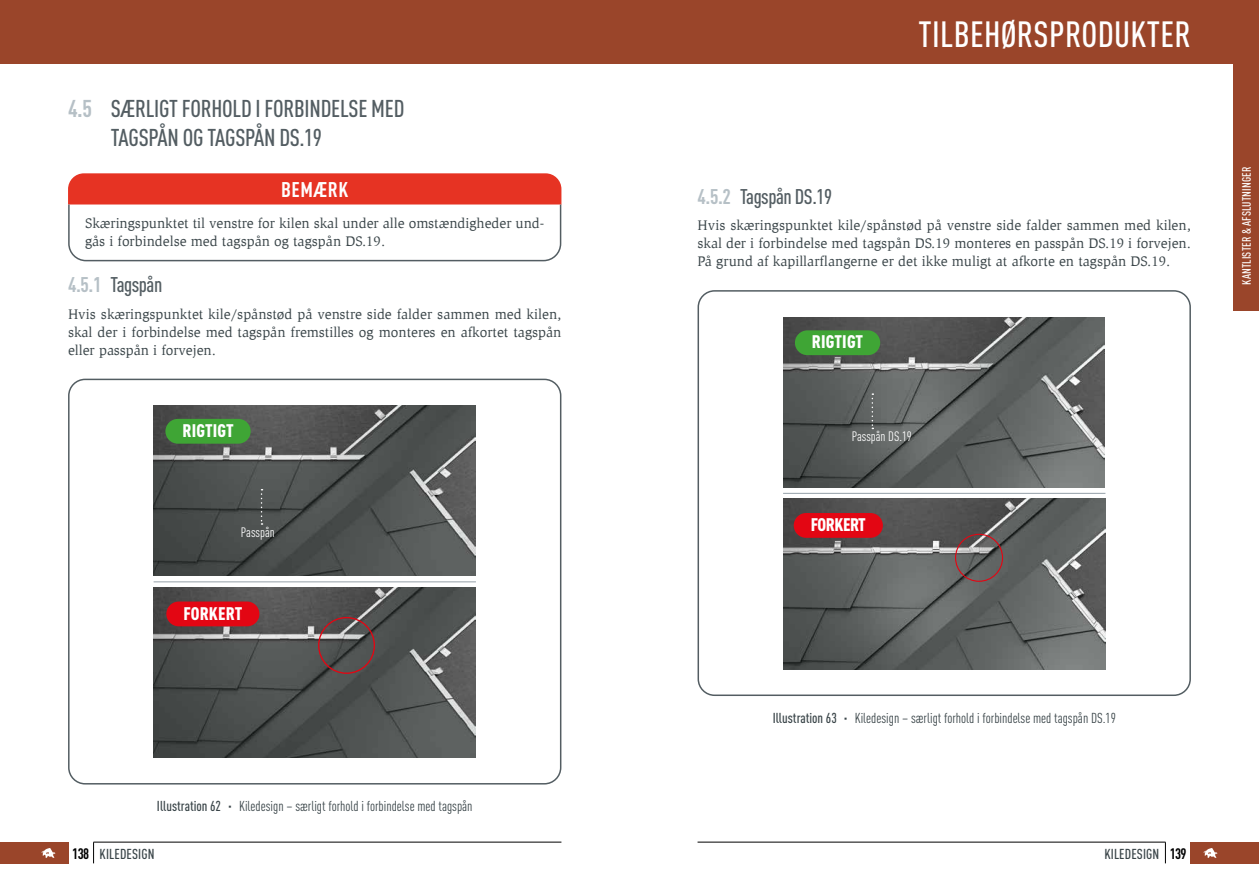
<style>
.page{position:relative;width:1259px;height:893px;background:#fff}
.page>*{position:absolute;margin:0;border:0;box-sizing:border-box;transform-origin:0 0}
.t1{font:500 condensed 36px "DIN Pro";letter-spacing:.01em;color:#fff}
.t2{font:500 condensed 24px "DIN Pro";letter-spacing:-.01em;color:#535d62}
.t3{font:500 condensed 21px "DIN Pro";letter-spacing:-.02em;color:#535d62}
.t4{font:700 condensed 21px "DIN Pro";letter-spacing:.02em;color:#fff}
.t5{font:900 condensed 18px "DIN Pro";letter-spacing:.005em;color:#fff}
.t6{font:900 condensed 18px "DIN Pro";letter-spacing:-.025em;color:#fff}
.t7{font:14.25px/18px "Slimbach Pro";color:#394448;text-align:justify}
.t8{font:condensed 14.25px "DIN Pro";color:#394448}
.t9{font:500 condensed 14.25px "DIN Pro";letter-spacing:.01em;color:#394448}
.t10{font:condensed 13.5px "DIN Pro";color:#fff}
.t11{font:500 condensed 12px "DIN Pro";letter-spacing:.01em;color:#fff}
.s1{font-weight:700;color:#b6c0c6}
.s2{font-weight:500}
.s3{font-weight:700;font-size:15px;color:#000}
</style>
<div class="page">
<div style="left:1191px;top:842px;width:68px;height:21px;background:#9a452a"></div>
<hr style="left:697px;top:842px;width:468px;height:1px;background:#000">
<svg style="left:1165px;top:842px;width:1px;height:21px"></svg>
<svg style="left:1203px;top:848px;width:14px;height:10px"></svg>
<div style="left:0;top:842px;width:68px;height:21px;background:#9a452a"></div>
<hr style="left:93px;top:842px;width:468px;height:1px;background:#000">
<svg style="left:93px;top:842px;width:1px;height:21px"></svg>
<svg style="left:42px;top:848px;width:13px;height:10px"></svg>
<div style="left:0;top:0;width:1259px;height:64px;background:#9a452a"></div>
<svg style="left:68px;top:173px;width:494px;height:89px"></svg>
<img style="left:154px;top:406px;width:321px;height:170px">
<div style="left:165px;top:419px;width:86px;height:25px;background:#3fa535;border-radius:12px"></div>
<img style="left:153px;top:587px;width:323px;height:170px">
<div style="left:318px;top:617px;width:57px;height:57px;border:1px solid #e30613;border-radius:50%"></div>
<div style="left:166px;top:601px;width:93px;height:25px;background:#e30613;border-radius:12px"></div>
<hr style="left:154px;top:582px;width:322px;height:1px;background:#949fa7">
<svg style="left:261px;top:489px;width:1px;height:36px"></svg>
<div style="left:68px;top:379px;width:493px;height:405px;border:2px solid #535d62;border-radius:16px"></div>
<img style="left:783px;top:317px;width:322px;height:170px">
<svg style="left:871px;top:393px;width:2px;height:36px"></svg>
<div style="left:795px;top:330px;width:85px;height:25px;background:#3fa535;border-radius:12px"></div>
<img style="left:783px;top:499px;width:322px;height:170px">
<div style="left:955px;top:534px;width:48px;height:48px;border:1px solid #e30613;border-radius:50%"></div>
<div style="left:793px;top:513px;width:90px;height:25px;background:#e30613;border-radius:12px"></div>
<hr style="left:783px;top:493px;width:322px;height:1px;background:#949fa7">
<div style="left:697px;top:290px;width:494px;height:406px;border:2px solid #535d62;border-radius:16px"></div>
<div style="left:1233px;top:0;width:26px;height:310px;background:#9a452a"></div>
<h2 class="t2" style="left:68px;top:91px;width:55px"><span class="s1">4.5</span> SÆRL</h2>
<h2 class="t2" style="left:154px;top:91px;width:47px">IGT FORHOLD</h2>
<h2 class="t2" style="left:255px;top:91px;width:65px">I FORBINDELSE</h2>
<h2 class="t2" style="left:371px;top:91px;width:24px">MED</h2>
<h2 class="t2" style="left:111px;top:120px;width:213px">TAGSPÅN OG TAGSPÅN DS.19</h2>
<h3 class="t4" style="left:281px;top:173px;width:68px">BEMÆRK</h3>
<p class="t7" style="left:85px;top:214px;width:461px">Skæringspunktet til venstre for kilen skal under alle omstændigheder und&shy;gås i forbindelse med tagspån og tagspån DS.19.</p>
<h3 class="t3" style="left:68px;top:269px;width:96px"><span class="s1">4.5.1</span> Tagspån</h3>
<p class="t7" style="left:68px;top:305px;width:495px">Hvis skæringspunktet kile/spånstød på venstre side falder sammen med kilen, skal der i forbindelse med tagspån fremstilles og monteres en afkortet tagspån eller passpån i forvejen.</p>
<p class="t5" style="left:182px;top:416px;width:53px">RIGTIGT</p>
<p class="t10" style="left:241px;top:522px;width:35px">Passpån</p>
<p class="t5" style="left:183px;top:599px;width:60px">FORKERT</p>
<p class="t8" style="left:157px;top:796px;width:317px"><span class="s2">Illustration 62 ·</span> Kiledesign – særligt forhold i forbindelse med tagspån</p>
<p class="t9" style="left:72px;top:843px;width:84px"><span class="s3">138</span> Kiledesign</p>
<h1 class="t1" style="left:918px;top:7px;width:274px">TILBEHØRSPRODUKTER</h1>
<h3 class="t3" style="left:697px;top:181px;width:136px"><span class="s1">4.5.2</span> Tagspån DS.19</h3>
<p class="t7" style="left:697px;top:216px;width:495px">Hvis skæringspunktet kile/spånstød på venstre side falder sammen med kilen, skal der i forbindelse med tagspån DS.19 monteres en passpån DS.19 i forvejen.<br>På grund af kapillarflangerne er det ikke muligt at afkorte en tagspån DS.19.</p>
<p class="t5" style="left:812px;top:328px;width:53px">RIGTIGT</p>
<p class="t10" style="left:851px;top:427px;width:62px">Passpån DS.19</p>
<p class="t6" style="left:811px;top:511px;width:57px">FORKERT</p>
<p class="t11" style="left:1237px;top:285px;width:120px;rotate:-90deg">KANTLISTER &amp; AFSLUTNINGER</p>
<p class="t8" style="left:772px;top:707px;width:345px"><span class="s2">Illustration 63 ·</span> Kiledesign – særligt forhold i forbindelse med tagspån DS.19</p>
<p class="t9" style="left:1104px;top:843px;width:84px">Kiledesign <span class="s3">139</span></p>
</div>
